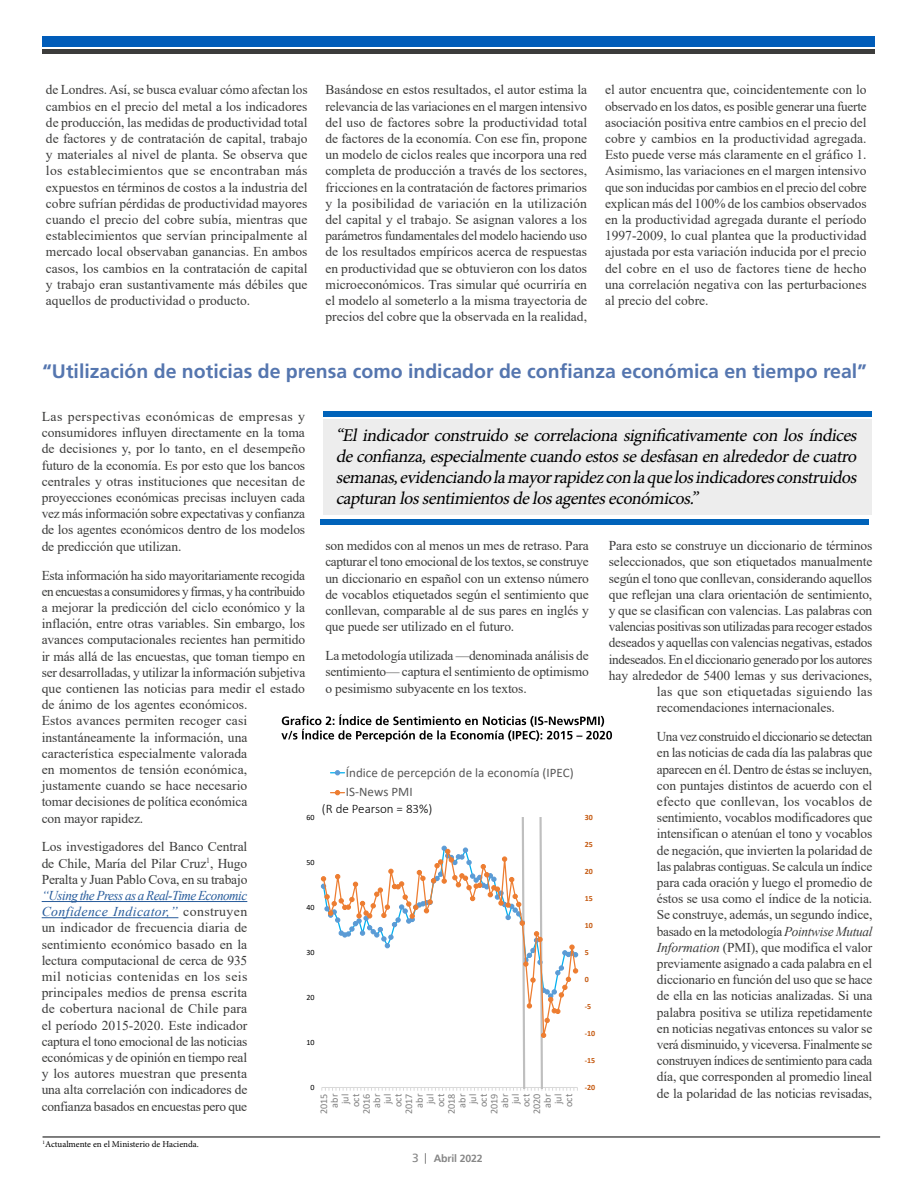
<style>
.page{position:relative;width:918px;height:1188px;background:#fff}
.page>*{position:absolute;margin:0;border:0;box-sizing:border-box;transform-origin:0 0}
.t1{font:700 19.5px "Frutiger LT Std";color:#5576af}
.t2{font:italic 18px/21px "Minion Pro";color:#000;text-align:justify}
.t3{font:13.5px/16.2px "Times New Roman";letter-spacing:-.01em;color:#3c3c3b;text-align:justify}
.t4{font:13.5px "Times New Roman";letter-spacing:-.03em;color:#3c3c3b}
.t5{font:13.5px "Times New Roman";letter-spacing:.015em;color:#3c3c3b}
.t6{font:13.05px/20px "Calibri";color:#595959}
.t7{font:300 13.05px "Calibri";color:#000}
.t8{font:12px "Frutiger LT";color:#878787}
.t9{font:700 10.5px "Frutiger LT";letter-spacing:-.015em;color:#878787}
.t10{font:10.2px/10.6px "Calibri";letter-spacing:-.005em;color:#7f7f7f;text-align:right}
.t11{font:9px "Minion Pro";color:#000}
.t12{font:700 7.95px "Calibri";letter-spacing:-.005em;color:#c55a11}
.t13{font:7.95px "Calibri";letter-spacing:-.005em;color:#000}
.s1{font-style:italic;color:#275b9b}
.s2{font-style:italic}
</style>
<div class="page">
<hr style="left:42px;top:901px;width:205px;height:1px;background:#275b9b">
<hr style="left:42px;top:917px;width:136px;height:1px;background:#275b9b">
<div style="left:324px;top:420px;width:548px;height:95px;background:#ededed"></div>
<div style="left:324px;top:412px;width:548px;height:5px;background:#0063ba"></div>
<div style="left:320px;top:519px;width:549px;height:5px;background:#0063ba"></div>
<div style="left:43px;top:36px;width:832px;height:11px;background:#005cb9"></div>
<hr style="left:43px;top:50px;width:832px;height:4px;background:#3c3c3b">
<svg style="left:321px;top:817px;width:257px;height:274px"></svg>
<svg style="left:331px;top:770px;width:13px;height:5px"></svg>
<svg style="left:331px;top:790px;width:13px;height:5px"></svg>
<hr style="left:43px;top:1137px;width:837px;height:1px;background:#000">
<svg style="left:281px;top:714px;width:331px;height:28px"></svg>
<p class="t3" style="left:46px;top:81px;width:263px">de Londres. Así, se busca evaluar cómo afectan los cambios en el precio del metal a los indicadores de producción, las medidas de productividad total de factores y de contratación de capital, trabajo y materiales al nivel de planta. Se observa que los establecimientos que se encontraban más expuestos en términos de costos a la industria del cobre sufrían pérdidas de productividad mayores cuando el precio del cobre subía, mientras que establecimientos que servían principalmente al mercado local observaban ganancias. En ambos casos, los cambios en la contratación de capital y trabajo eran sustantivamente más débiles que aquellos de productividad o producto.</p>
<p class="t3" style="left:326px;top:81px;width:263px">Basándose en estos resultados, el autor estima la relevancia de las variaciones en el margen intensivo del uso de factores sobre la productividad total de factores de la economía. Con ese fin, propone un modelo de ciclos reales que incorpora una red completa de producción a través de los sectores, fricciones en la contratación de factores primarios y la posibilidad de variación en la utilización del capital y el trabajo. Se asignan valores a los parámetros fundamentales del modelo haciendo uso de los resultados empíricos acerca de respuestas en productividad que se obtuvieron con los datos microeconómicos. Tras simular qué ocurriría en el modelo al someterlo a la misma trayectoria de precios del cobre que la observada en la realidad,</p>
<p class="t3" style="left:605px;top:81px;width:263px">el autor encuentra que, coincidentemente con lo observado en los datos, es posible generar una fuerte asociación positiva entre cambios en el precio del cobre y cambios en la productividad agregada.<br>Esto puede verse más claramente en el gráfico 1.<br>Asimismo, las variaciones en el margen intensivo que son inducidas por cambios en el precio del cobre explican más del 100% de los cambios observados en la productividad agregada durante el período 1997-2009, lo cual plantea que la productividad ajustada por esta variación inducida por el precio del cobre en el uso de factores tiene de hecho una correlación negativa con las perturbaciones al precio del cobre.</p>
<h1 class="t1" style="left:43px;top:359px;width:826px">“Utilización de noticias de prensa como indicador de confianza económica en tiempo real”</h1>
<p class="t3" style="left:42px;top:408px;width:265px">Las perspectivas económicas de empresas y consumidores influyen directamente en la toma de decisiones y, por lo tanto, en el desempeño futuro de la economía. Es por esto que los bancos centrales y otras instituciones que necesitan de proyecciones económicas precisas incluyen cada vez más información sobre expectativas y confianza de los agentes económicos dentro de los modelos de predicción que utilizan.</p>
<p class="t3" style="left:42px;top:566px;width:265px;text-align:left">Esta información ha sido mayoritariamente recogida en encuestas a consumidores y firmas, y ha contribuido a mejorar la predicción del ciclo económico y la inflación, entre otras variables. Sin embargo, los avances computacionales recientes han permitido ir más allá de las encuestas, que toman tiempo en ser desarrolladas, y utilizar la información subjetiva que contienen las noticias para medir el estado de ánimo de los agentes económicos.<br>Estos avances permiten recoger casi instantáneamente la información, una característica especialmente valorada<br>en momentos de tensión económica, justamente cuando se hace necesario<br>tomar decisiones de política económica<br>con mayor rapidez.</p>
<p class="t3" style="left:42px;top:838px;width:207px">Los investigadores del Banco Central de Chile, María del Pilar Cruz<sup>1</sup>, Hugo Peralta y Juan Pablo Cova, en su trabajo</p>
<p class="t3" style="left:42px;top:887px;width:207px"><span class="s1">“Using the Press as a Real-Time Economic Confidence Indicator,”</span> construyen un indicador de frecuencia diaria de sentimiento económico basado en la lectura computacional de cerca de 935 mil noticias contenidas en los seis principales medios de prensa escrita de cobertura nacional de Chile para el período 2015-2020. Este indicador captura el tono emocional de las noticias económicas y de opinión en tiempo real y los autores muestran que presenta una alta correlación con indicadores de confianza basados en encuestas pero que</p>
<p class="t2" style="left:336px;top:425px;width:527px">“El indicador construido se correlaciona significativamente con los índices deconfianza,especialmentecuandoestossedesfasan en alrededordecuatro semanas,evidenciandolamayorrapidezcon laquelosindicadoresconstruidos capturan lossentimientosdelosagenteseconómicos.”</p>
<p class="t3" style="left:609px;top:537px;width:265px">Para esto se construye un diccionario de términos</p>
<p class="t3" style="left:609px;top:553px;width:265px">seleccionados, que son etiquetados manualmente</p>
<p class="t3" style="left:609px;top:570px;width:265px">según el tono que conllevan, considerando aquellos</p>
<p class="t3" style="left:609px;top:586px;width:265px">que reflejan una clara orientación de sentimiento,</p>
<p class="t3" style="left:609px;top:602px;width:265px">y que se clasifican con valencias. Las palabras con</p>
<p class="t3" style="left:609px;top:618px;width:265px">valencias positivas son utilizadas para recoger estados</p>
<p class="t3" style="left:609px;top:634px;width:265px">deseados y aquellas con valencias negativas, estados</p>
<p class="t4" style="left:609px;top:650px;width:265px">indeseados. En el diccionario generado por los autores</p>
<p class="t3" style="left:609px;top:667px;width:265px">hay alrededor de 5400 lemas y sus derivaciones,</p>
<p class="t5" style="left:657px;top:682px;width:217px">las que son etiquetadas siguiendo las</p>
<p class="t3" style="left:657px;top:699px;width:180px">recomendaciones internacionales.</p>
<p class="t3" style="left:657px;top:728px;width:217px">Una vez construido el diccionario se detectan en las noticias de cada día las palabras que aparecen en él. Dentro de éstas se incluyen, con puntajes distintos de acuerdo con el efecto que conllevan, los vocablos de sentimiento, vocablos modificadores que intensifican o atenúan el tono y vocablos de negación, que invierten la polaridad de las palabras contiguas. Se calcula un índice para cada oración y luego el promedio de éstos se usa como el índice de la noticia.<br>Se construye, además, un segundo índice, basado en la metodología <span class="s2">Pointwise Mutual Information</span> (PMI), que modifica el valor previamente asignado a cada palabra en el diccionario en función del uso que se hace de ella en las noticias analizadas. Si una palabra positiva se utiliza repetidamente en noticias negativas entonces su valor se verá disminuido, y viceversa. Finalmente se construyen índices de sentimiento para cada día, que corresponden al promedio lineal de la polaridad de las noticias revisadas,</p>
<p class="t3" style="left:325px;top:537px;width:265px">son medidos con al menos un mes de retraso. Para capturar el tono emocional de los textos, se construye un diccionario en español con un extenso número de vocablos etiquetados según el sentimiento que conllevan, comparable al de sus pares en inglés y que puede ser utilizado en el futuro.</p>
<p class="t3" style="left:325px;top:647px;width:265px">La metodología utilizada —denominada análisis de sentimiento— captura el sentimiento de optimismo o pesimismo subyacente en los textos.</p>
<p class="t6" style="left:346px;top:762px;width:229px">Índice de percepción de la economía (IPEC)<br>IS-News PMI</p>
<p class="t7" style="left:322px;top:801px;width:112px">(R de Pearson = 83%)</p>
<p class="t12" style="left:585px;top:811px;width:10px">30</p>
<p class="t13" style="left:306px;top:812px;width:10px">60</p>
<p class="t12" style="left:585px;top:838px;width:10px">25</p>
<p class="t13" style="left:306px;top:857px;width:10px">50</p>
<p class="t12" style="left:585px;top:865px;width:10px">20</p>
<p class="t12" style="left:585px;top:892px;width:10px">15</p>
<p class="t13" style="left:306px;top:902px;width:10px">40</p>
<p class="t12" style="left:585px;top:919px;width:10px">10</p>
<p class="t13" style="left:306px;top:947px;width:10px">30</p>
<p class="t12" style="left:585px;top:946px;width:6px">5</p>
<p class="t12" style="left:585px;top:973px;width:6px">0</p>
<p class="t13" style="left:306px;top:992px;width:10px">20</p>
<p class="t12" style="left:585px;top:1000px;width:8px">-5</p>
<p class="t12" style="left:585px;top:1027px;width:12px">-10</p>
<p class="t13" style="left:306px;top:1037px;width:10px">10</p>
<p class="t12" style="left:585px;top:1054px;width:12px">-15</p>
<p class="t13" style="left:310px;top:1082px;width:6px">0</p>
<p class="t12" style="left:585px;top:1081px;width:12px">-20</p>
<p class="t10" style="left:318px;top:1114px;width:22px;rotate:-90deg">2015 abr jul oct<br>2016 abr jul oct<br>2017 abr jul oct<br>2018 abr jul oct<br>2019 abr jul oct<br>2020 abr jul oct</p>
<p class="t11" style="left:43px;top:1138px;width:158px"><sup>1</sup>Actualmente en el Ministerio de Hacienda.</p>
<p class="t8" style="left:412px;top:1151px;width:8px">3</p>
<p class="t9" style="left:434px;top:1152px;width:50px">Abril 2022</p>
</div>
